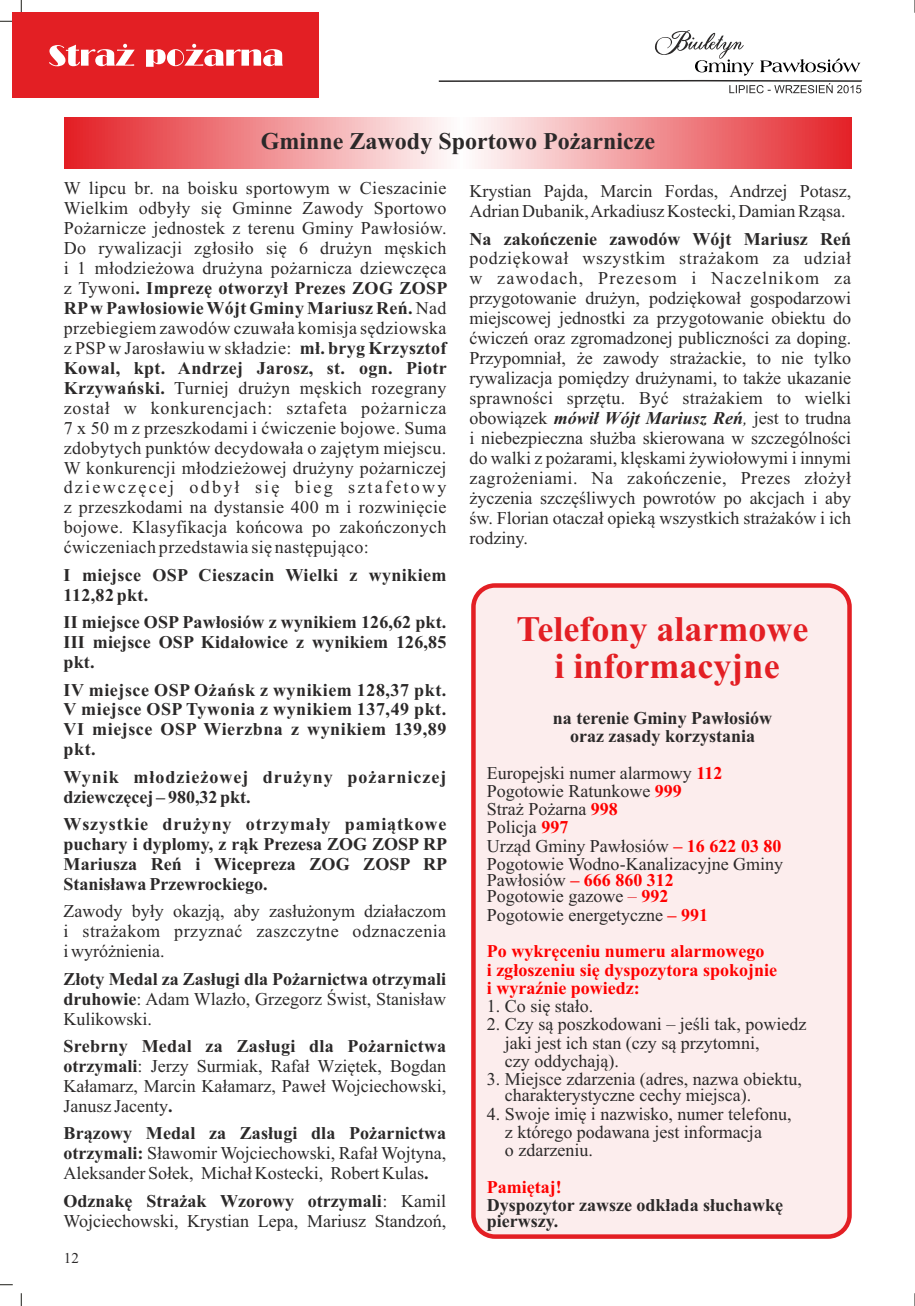
<style>
.page{position:relative;width:915px;height:1306px;background:#fff}
.page>*{position:absolute;margin:0;border:0;box-sizing:border-box;transform-origin:0 0}
.t1{font:700 36px/36.5px "Times New Roman";color:#e31f24;text-align:center}
.t2{font:700 24px "Times New Roman";color:#2b2929}
.t3{font:18px/20px "Times New Roman";color:#2b2929}
.t4{font:700 18px/20px "Times New Roman";color:#2b2929;text-align:justify}
.t5{font:700 18px/18.3px "Times New Roman";color:#f00}
.t6{font:700 18px/20px "Times New Roman";letter-spacing:.055em;color:#2b2929}
.t7{font:700 18px/20px "Times New Roman";letter-spacing:.02em;color:#2b2929}
.t8{font:15px "Times New Roman";color:#2b2929}
.s1{font-weight:700;font-style:italic}
.s2{font-style:italic}
.s3{font-weight:700}
.s4{font-weight:400}
.s5{font-weight:700;color:#f00}
.s6{color:#e31f24}
</style>
<div class="page">
<svg style="left:64px;top:118px;width:786px;height:51px;background:#f08e91"></svg>
<svg style="left:21px;top:1293px;width:1px;height:12px"></svg>
<svg style="left:914px;top:1293px;width:1px;height:12px"></svg>
<svg style="left:0;top:1284px;width:13px;height:1px"></svg>
<svg style="left:21px;top:0;width:1px;height:13px"></svg>
<svg style="left:914px;top:0;width:1px;height:13px"></svg>
<svg style="left:0;top:21px;width:13px;height:1px"></svg>
<div style="left:13px;top:13px;width:306px;height:85px;background:#e31f24"></div>
<svg style="left:438px;top:30px;width:425px;height:63px"></svg>
<div style="left:471px;top:583px;width:380px;height:655px;background:#fceded;border:4px solid #e31f24;border-radius:22px"></div>
<svg style="left:49px;top:44px;width:234px;height:23px"></svg>
<h2 class="t2" style="left:261px;top:133px;width:395px">Gminne Zawody Sportowo Pożarnicze</h2>
<p class="t3" style="left:469px;top:183px;width:383px">Krystian Pajda, Marcin Fordas, Andrzej Potasz,<br>Adrian Dubanik, Arkadiusz Kostecki, Damian Rząsa.</p>
<p class="t4" style="left:469px;top:230px;width:383px">Na zakończenie zawodów Wójt Mariusz Reń</p>
<p class="t3" style="left:469px;top:250px;width:383px;text-align:justify">podziękował wszystkim strażakom za udział w zawodach, Prezesom i Naczelnikom za przygotowanie drużyn, podziękował gospodarzowi miejscowej jednostki za przygotowanie obiektu do ćwiczeń oraz zgromadzonej publiczności za doping.<br>Przypomniał, że zawody strażackie, to nie tylko rywalizacja pomiędzy drużynami, to także ukazanie sprawności sprzętu. Być strażakiem to wielki obowiązek <span class="s1">mówił Wójt Mariusz Reń</span><span class="s2">,</span> jest to trudna i niebezpieczna służba skierowana w szczególności do walki z pożarami, klęskami żywiołowymi i innymi zagrożeniami. Na zakończenie, Prezes złożył życzenia szczęśliwych powrotów po akcjach i aby św. Florian otaczał opieką wszystkich strażaków i ich rodziny.</p>
<p class="t3" style="left:64px;top:180px;width:385px;text-align:justify">W lipcu br. na boisku sportowym w Cieszacinie Wielkim odbyły się Gminne Zawody Sportowo Pożarnicze jednostek z terenu Gminy Pawłosiów.<br>Do rywalizacji zgłosiło się 6 drużyn męskich i 1 młodzieżowa drużyna pożarnicza dziewczęca z Tywoni<span class="s3">. Imprezę otworzył Prezes ZOG ZOSP RPw Pawłosiowie Wójt Gminy Mariusz Reń.</span> Nad przebiegiem zawodów czuwała komisja sędziowska z PSPw Jarosławiu w składzie: <span class="s3">mł. bryg Krzysztof Kowal, kpt. Andrzej Jarosz, st. ogn. Piotr Krzywański.</span> Turniej drużyn męskich rozegrany został w konkurencjach: sztafeta pożarnicza 7 x 50 m z przeszkodami i ćwiczenie bojowe. Suma zdobytych punktów decydowała o zajętym miejscu.<br>W konkurencji młodzieżowej drużyny pożarniczej dziewczęcej odbył się bieg sztafetowy z przeszkodami na dystansie 400 m i rozwinięcie bojowe. Klasyfikacja końcowa po zakończonych ćwiczeniach przedstawia się następująco:</p>
<p class="t7" style="left:64px;top:566px;width:384px">I miejsce OSP Cieszacin Wielki z wynikiem<br>112,82 pkt.</p>
<p class="t4" style="left:64px;top:614px;width:384px">II miejsce OSP Pawłosiów z wynikiem 126,62 pkt.<br>III miejsce OSP Kidałowice z wynikiem 126,85 pkt.</p>
<p class="t4" style="left:64px;top:681px;width:384px">IV miejsce OSP Ożańsk z wynikiem 128,37 pkt.<br>V miejsce OSP Tywonia z wynikiem 137,49 pkt.<br>VI miejsce OSP Wierzbna z wynikiem 139,89 pkt.</p>
<p class="t6" style="left:64px;top:768px;width:384px">Wynik młodzieżowej drużyny pożarniczej dziewczęcej – 980,32 pkt.</p>
<p class="t4" style="left:64px;top:816px;width:385px">Wszystkie drużyny otrzymały pamiątkowe puchary i dyplomy, z rąk Prezesa ZOG ZOSP RP Mariusza Reń i Wicepreza ZOG ZOSP RP Stanisława Przewrockiego.</p>
<p class="t3" style="left:64px;top:903px;width:384px;text-align:justify">Zawody były okazją, aby zasłużonym działaczom i strażakom przyznać zaszczytne odznaczenia i wyróżnienia.</p>
<p class="t4" style="left:64px;top:970px;width:384px">Złoty Medal za Zasługi dla Pożarnictwa otrzymali druhowie<span class="s4">: Adam Wlazło, Grzegorz Świst, Stanisław Kulikowski.</span></p>
<p class="t3" style="left:63px;top:1037px;width:384px;text-align:justify"><span class="s3">Srebrny Medal za Zasługi dla Pożarnictwa otrzymali</span>: Jerzy Surmiak, Rafał Wziętek, Bogdan Kałamarz, Marcin Kałamarz, Paweł Wojciechowski, Janusz Jacenty<span class="s3">.</span></p>
<p class="t3" style="left:63px;top:1125px;width:384px;text-align:justify"><span class="s3">Brązowy Medal za Zasługi dla Pożarnictwa otrzymali:</span> Sławomir Wojciechowski, Rafał Wojtyna, Aleksander Sołek, Michał Kostecki, Robert Kulas<span class="s3">.</span></p>
<p class="t3" style="left:63px;top:1192px;width:384px"><span class="s3">Odznakę Strażak Wzorowy otrzymali</span>: Kamil<br>Wojciechowski, Krystian Lepa, Mariusz Standzoń,</p>
<h1 class="t1" style="left:516px;top:614px;width:293px">Telefony alarmowe i informacyjne</h1>
<p class="t4" style="left:552px;top:710px;width:221px;line-height:18.3px;text-align:center">na terenie Gminy Pawłosiów oraz zasady korzystania</p>
<p class="t3" style="left:486px;top:765px;width:298px;line-height:18.3px">Europejski numer alarmowy <span class="s5">112<br></span>Pogotowie Ratunkowe <span class="s5">999<br></span>Straż Pożarna <span class="s5">998<br></span>Policja <span class="s5">997<br></span>Urząd Gminy Pawłosiów <span class="s5">– 16 622 03 80<br></span>Pogotowie Wodno-Kanalizacyjne Gminy</p>
<p class="t3" style="left:486px;top:864px;width:223px;line-height:34.5px">Pawłosiów <span class="s5">– 666 860 312<br></span>Pogotowie energetyczne <span class="s5">– 991</span></p>
<p class="t3" style="left:486px;top:888px;width:183px">Pogotowie gazowe <span class="s6">–</span> <span class="s5">992</span></p>
<p class="t5" style="left:486px;top:943px;width:292px">Po wykręceniu numeru alarmowego<br>i zgłoszeniu się dyspozytora spokojnie i wyraźnie powiedz:</p>
<p class="t3" style="left:486px;top:997px;width:108px">1. Co się stało.</p>
<p class="t3" style="left:504px;top:1016px;width:303px;line-height:18.3px;text-indent:-18px">2. Czy są poszkodowani – jeśli tak, powiedz jaki jest ich stan (czy są przytomni,<br>czy oddychają).</p>
<p class="t3" style="left:504px;top:1072px;width:298px;line-height:16.2px;text-indent:-18px">3. Miejsce zdarzenia (adres, nazwa obiektu, charakterystyczne cechy miejsca).</p>
<p class="t3" style="left:504px;top:1106px;width:288px;line-height:18.3px;text-indent:-18px">4. Swoje imię i nazwisko, numer telefonu, z którego podawana jest informacja<br>o zdarzeniu.</p>
<p class="t5" style="left:486px;top:1179px;width:76px">Pamiętaj!</p>
<p class="t4" style="left:486px;top:1198px;width:298px;line-height:16.2px">Dyspozytor zawsze odkłada słuchawkę pierwszy.</p>
<p class="t8" style="left:64px;top:1252px;width:16px">12</p>
</div>
